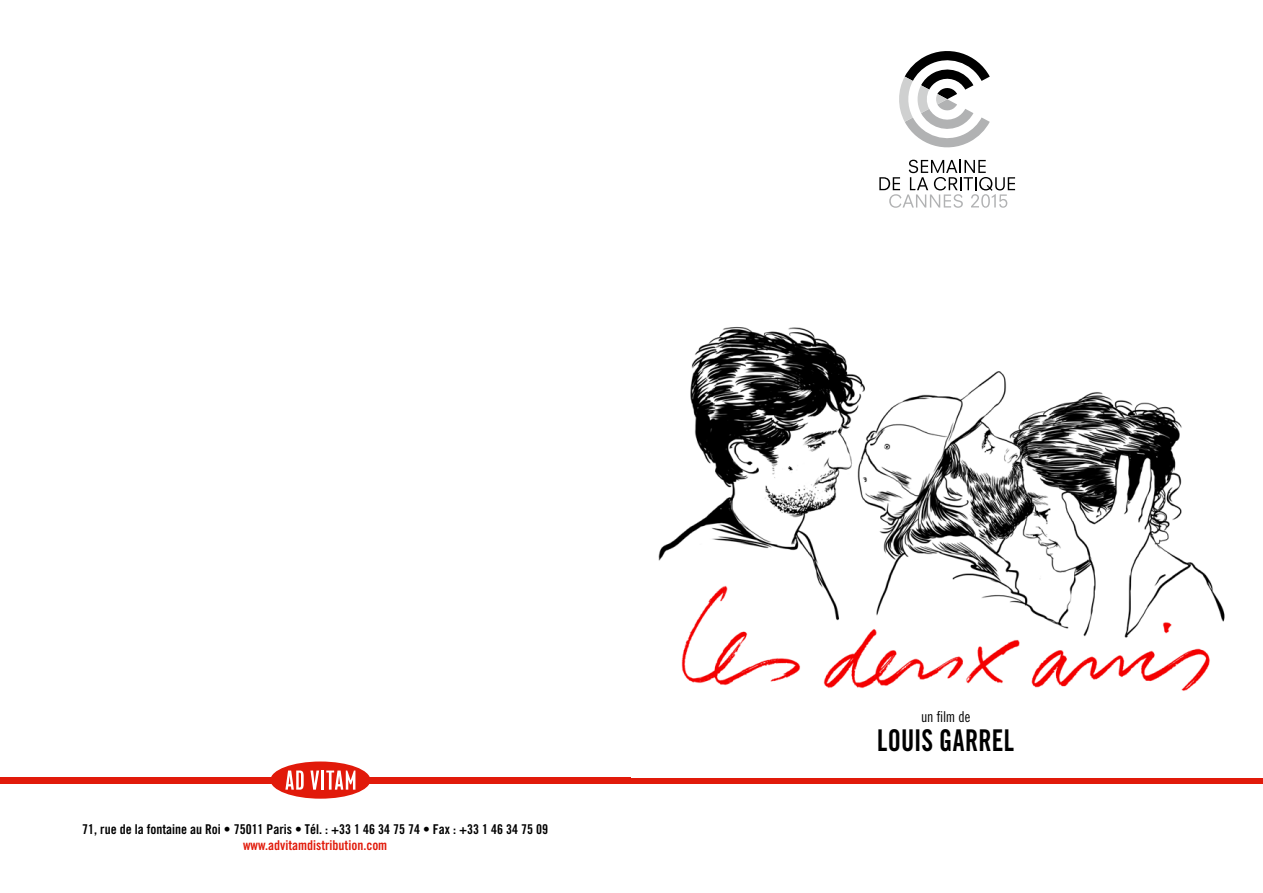
<style>
.page{position:relative;width:1263px;height:893px;background:#fff}
.page>*{position:absolute;margin:0;border:0;box-sizing:border-box;transform-origin:0 0}
.t1{font:30px "Trade Gothic Bold Cond Twenty";letter-spacing:.01em;color:#000;scale:.88 1}
.t2{font:15px "Trade Gothic Cond Eighteen";color:#000;scale:.95 1}
.t3{font:13.5px "Trade Gothic Bold Cond Twenty";color:#000}
.t4{font:13.5px "Trade Gothic Bold Cond Twenty";color:#e11a0a}
</style>
<div class="page">
<svg style="left:899px;top:51px;width:91px;height:97px"></svg>
<svg style="left:879px;top:160px;width:136px;height:48px"></svg>
<div style="left:0;top:777px;width:1263px;height:6px;background:#e11a0a"></div>
<div style="left:270px;top:761px;width:100px;height:38px;background:#e11a0a;border-radius:50%"></div>
<svg style="left:285px;top:770px;width:19px;height:20px"></svg>
<svg style="left:310px;top:770px;width:9px;height:20px"></svg>
<hr style="left:321px;top:770px;width:3px;height:20px;background:#fff">
<svg style="left:326px;top:770px;width:29px;height:20px"></svg>
<img style="left:658px;top:327px;width:567px;height:364px">
<p class="t3" style="left:82px;top:821px;width:467px">71, rue de la fontaine au Roi • 75011 Paris • Tél. : +33 1 46 34 75 74 • Fax : +33 1 46 34 75 09</p>
<p class="t4" style="left:243px;top:837px;width:146px">www.advitamdistribution.com</p>
<p class="t2" style="left:921px;top:708px;width:53px">un film de</p>
<h1 class="t1" style="left:877px;top:722px;width:157px">LOUIS GARREL</h1>
</div>
